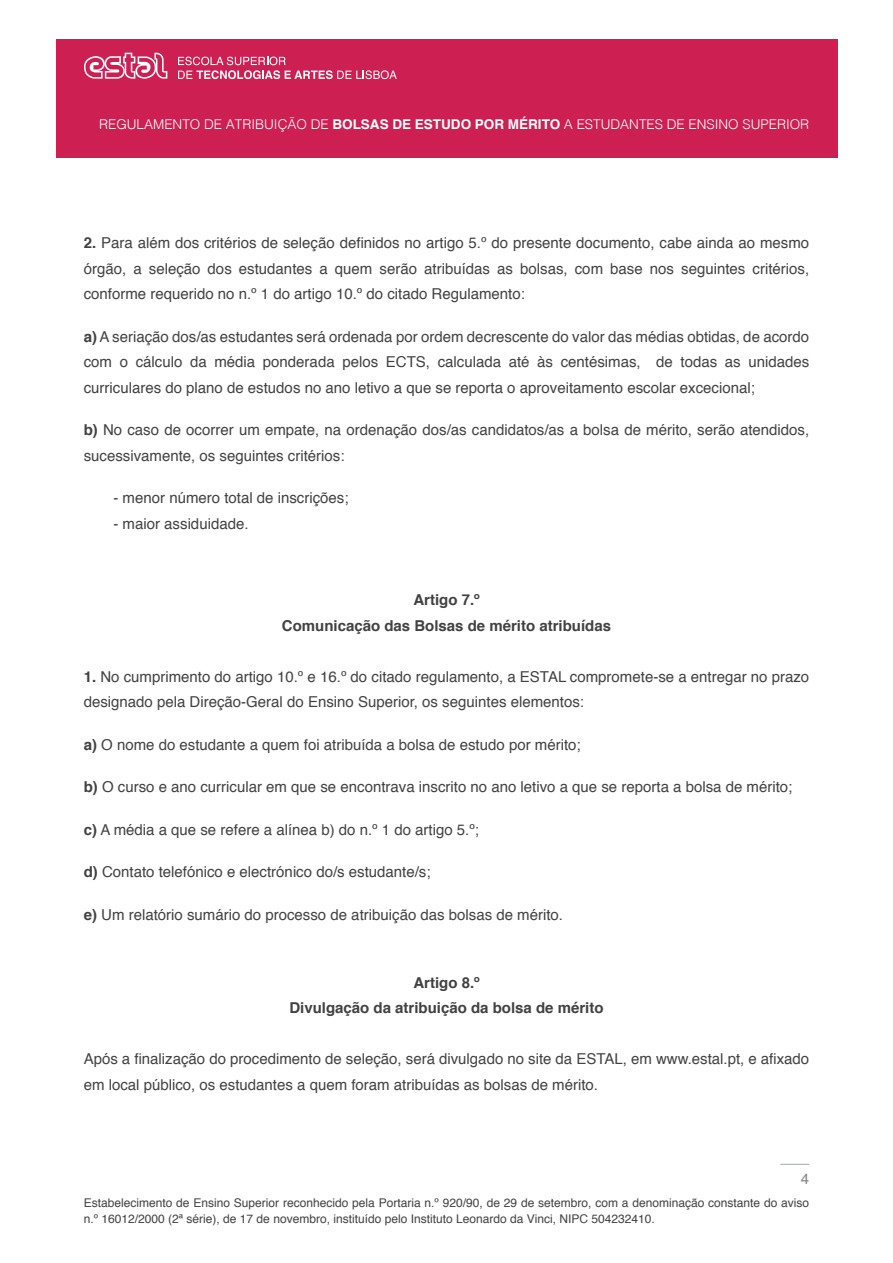
<style>
.page{position:relative;width:893px;height:1263px;background:#fff}
.page>*{position:absolute;margin:0;border:0;box-sizing:border-box;transform-origin:0 0}
.TEXTO{font:15px/25.5px "Helvetica";color:#414142}
.TEXTO-2{font:700 15px "Helvetica";color:#414142}
.t1{font:15px "Helvetica";color:#818486}
.t2{font:300 13.5px "Helvetica";color:#fff}
.t3{font:12px/16.5px "Helvetica";color:#414142}
.s1{font-weight:700}
</style>
<div class="page">
<div style="left:56px;top:40px;width:781px;height:118px;background:#ce1f52"></div>
<svg style="left:84px;top:53px;width:83px;height:26px"></svg>
<svg style="left:178px;top:57px;width:219px;height:22px"></svg>
<svg style="left:780px;top:1164px;width:29px;height:1px"></svg>
<p class="t2" style="left:99px;top:113px;width:712px">REGULAMENTO DE ATRIBUIÇÃO DE <span class="s1">BOLSAS DE ESTUDO POR MÉRITO</span> A ESTUDANTES DE ENSINO SUPERIOR</p>
<p class="TEXTO" style="left:84px;top:231px;width:727px;text-align:justify"><span class="s1">2.</span> Para além dos critérios de seleção definidos no artigo 5.º do presente documento, cabe ainda ao mesmo órgão, a seleção dos estudantes a quem serão atribuídas as bolsas, com base nos seguintes critérios, conforme requerido no n.º 1 do artigo 10.º do citado Regulamento:</p>
<p class="TEXTO" style="left:84px;top:324px;width:727px;text-align:justify"><span class="s1">a)</span> A seriação dos/as estudantes será ordenada por ordem decrescente do valor das médias obtidas, de acordo com o cálculo da média ponderada pelos ECTS, calculada até às centésimas, de todas as unidades curriculares do plano de estudos no ano letivo a que se reporta o aproveitamento escolar excecional;</p>
<p class="TEXTO" style="left:84px;top:418px;width:727px"><span class="s1">b)</span> No caso de ocorrer um empate, na ordenação dos/as candidatos/as a bolsa de mérito, serão atendidos, sucessivamente, os seguintes critérios:</p>
<p class="TEXTO" style="left:113px;top:486px;width:237px">- menor número total de inscrições;</p>
<p class="TEXTO" style="left:113px;top:511px;width:137px">- maior assiduidade.</p>
<p class="TEXTO-2" style="left:413px;top:588px;width:68px">Artigo 7.º</p>
<p class="TEXTO-2" style="left:282px;top:613px;width:331px">Comunicação das Bolsas de mérito atribuídas</p>
<p class="TEXTO" style="left:84px;top:664px;width:727px"><span class="s1">1.</span> No cumprimento do artigo 10.º e 16.º do citado regulamento, a ESTAL compromete-se a entregar no prazo designado pela Direção-Geral do Ensino Superior, os seguintes elementos:</p>
<p class="TEXTO" style="left:84px;top:732px;width:498px"><span class="s1">a)</span> O nome do estudante a quem foi atribuída a bolsa de estudo por mérito;</p>
<p class="TEXTO" style="left:84px;top:775px;width:710px"><span class="s1">b)</span> O curso e ano curricular em que se encontrava inscrito no ano letivo a que se reporta a bolsa de mérito;</p>
<p class="TEXTO" style="left:84px;top:817px;width:397px"><span class="s1">c)</span> A média a que se refere a alínea b) do n.º 1 do artigo 5.º;</p>
<p class="TEXTO" style="left:84px;top:860px;width:348px"><span class="s1">d)</span> Contato telefónico e electrónico do/s estudante/s;</p>
<p class="TEXTO" style="left:84px;top:902px;width:481px"><span class="s1">e)</span> Um relatório sumário do processo de atribuição das bolsas de mérito.</p>
<p class="TEXTO-2" style="left:413px;top:970px;width:68px">Artigo 8.º</p>
<p class="TEXTO-2" style="left:289px;top:996px;width:316px">Divulgação da atribuição da bolsa de mérito</p>
<p class="TEXTO" style="left:84px;top:1047px;width:727px">Após a finalização do procedimento de seleção, será divulgado no site da ESTAL, em www.estal.pt, e afixado em local público, os estudantes a quem foram atribuídas as bolsas de mérito.</p>
<p class="t1" style="left:801px;top:1167px;width:10px">4</p>
<p class="t3" style="left:84px;top:1194px;width:727px">Estabelecimento de Ensino Superior reconhecido pela Portaria n.º 920/90, de 29 de setembro, com a denominação constante do aviso n.º 16012/2000 (2ª série), de 17 de novembro, instituído pelo Instituto Leonardo da Vinci, NIPC 504232410.</p>
</div>
